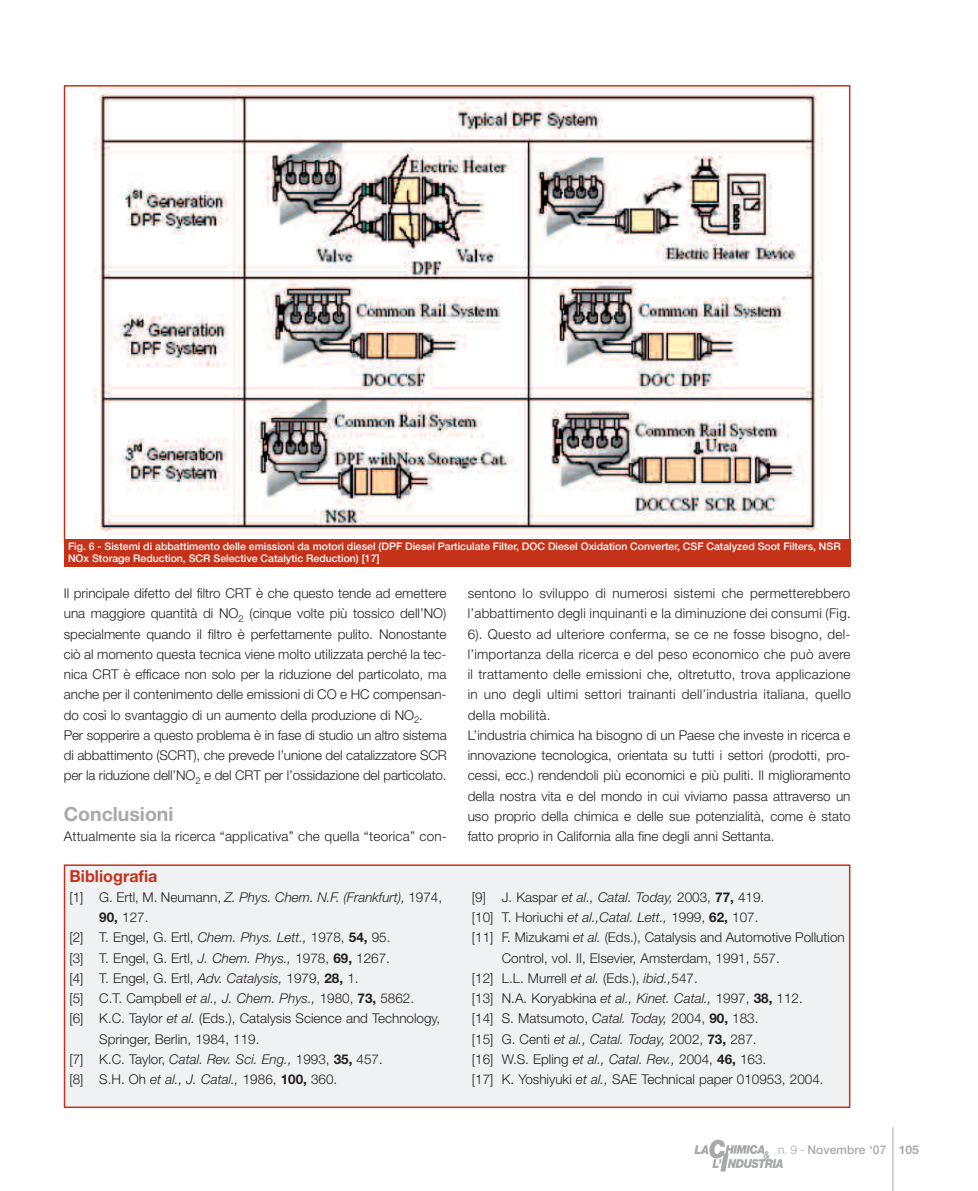
<style>
.page{position:relative;width:978px;height:1191px;background:#fff}
.page>*{position:absolute;margin:0;border:0;box-sizing:border-box;transform-origin:0 0}
.t1{font:700 19.5px "Helvetica Neue";color:#a8a9ad}
.t2{font:700 16.5px "Helvetica Neue";color:#c5321a}
.t3{font:300 13.5px/20.2px "Helvetica Neue";color:#231f20}
.t4{font:italic 300 13.5px "Helvetica Neue";color:#231f20}
.t5{font:500 12px "Helvetica Neue";letter-spacing:.01em;color:#a8a9ad}
.t6{font:500 10.5px/12px "Helvetica Neue";color:#fff}
.s1{font-style:normal}
.s2{font-weight:700}
.s3{font-style:italic}
.s4{font-weight:300}
</style>
<div class="page">
<hr style="left:893px;top:1127px;width:1px;height:64px;background:#a8a9ad">
<img style="left:694px;top:1139px;width:89px;height:33px">
<div style="left:65px;top:866px;width:784px;height:240px;background:#f0f1f2"></div>
<div style="left:64px;top:864px;width:786px;height:244px;border:2px solid #c5321a"></div>
<img style="left:94px;top:88px;width:729px;height:447px">
<div style="left:64px;top:539px;width:786px;height:28px;background:#c5321a"></div>
<p class="t6" style="left:68px;top:541px;width:774px">Fig. 6 - Sistemi di abbattimento delle emissioni da motori diesel (DPF Diesel Particulate Filter, DOC Diesel Oxidation Converter, CSF Catalyzed Soot Filters, NSR<br>NOx Storage Reduction, SCR Selective Catalytic Reduction) [17]</p>
<p class="t3" style="left:64px;top:584px;width:384px">Il principale difetto del filtro CRT è che questo tende ad emettere una maggiore quantità di NO<sub>2</sub> (cinque volte più tossico dell’NO) specialmente quando il filtro è perfettamente pulito. Nonostante ciò al momento questa tecnica viene molto utilizzata perché la tec&shy;nica CRT è efficace non solo per la riduzione del particolato, ma anche per il contenimento delle emissioni di CO e HC compensan&shy;do così lo svantaggio di un aumento della produzione di NO<sub>2</sub>.<br>Per sopperire a questo problema è in fase di studio un altro sistema di abbattimento (SCRT), che prevede l’unione del catalizzatore SCR per la riduzione dell’NO<sub>2</sub> e del CRT per l’ossidazione del particolato.</p>
<h1 class="t1" style="left:64px;top:807px;width:111px">Conclusioni</h1>
<p class="t3" style="left:64px;top:827px;width:385px">Attualmente sia la ricerca “applicativa” che quella “teorica” con-</p>
<p class="t2" style="left:70px;top:869px;width:89px">Bibliografia</p>
<p class="t4" style="left:70px;top:892px;width:374px"><span class="s1">[1] G. Ertl, M. Neumann,</span> Z. Phys. Chem. N.F. (Frankfurt), <span class="s1">1974,</span></p>
<p class="t3" style="left:99px;top:908px;width:51px"><span class="s2">90,</span> 127.</p>
<p class="t3" style="left:70px;top:928px;width:322px">[2] T. Engel, G. Ertl, <span class="s3">Chem. Phys. Lett.,</span> 1978, <span class="s2">54,</span> 95.</p>
<p class="t3" style="left:70px;top:949px;width:322px">[3] T. Engel, G. Ertl, <span class="s3">J. Chem. Phys.,</span> 1978, <span class="s2">69,</span> 1267.</p>
<p class="t3" style="left:70px;top:969px;width:291px">[4] T. Engel, G. Ertl, <span class="s3">Adv. Catalysis,</span> 1979, <span class="s2">28,</span> 1.</p>
<p class="t3" style="left:70px;top:989px;width:346px">[5] C.T. Campbell <span class="s3">et al., J. Chem. Phys.,</span> 1980, <span class="s2">73,</span> 5862.</p>
<p class="t3" style="left:70px;top:1009px;width:372px">[6] K.C. Taylor <span class="s3">et al.</span> (Eds.), Catalysis Science and Technology,</p>
<p class="t3" style="left:99px;top:1030px;width:162px">Springer, Berlin, 1984, 119.</p>
<p class="t3" style="left:70px;top:1050px;width:315px">[7] K.C. Taylor, <span class="s3">Catal. Rev. Sci. Eng.,</span> 1993, <span class="s2">35,</span> 457.</p>
<p class="t3" style="left:70px;top:1070px;width:269px">[8] S.H. Oh <span class="s3">et al., J. Catal.,</span> 1986, <span class="s2">100,</span> 360.</p>
<p class="t3" style="left:468px;top:584px;width:385px">sentono lo sviluppo di numerosi sistemi che permetterebbero l’abbattimento degli inquinanti e la diminuzione dei consumi (Fig.<br>6). Questo ad ulteriore conferma, se ce ne fosse bisogno, del&shy;l’importanza della ricerca e del peso economico che può avere il trattamento delle emissioni che, oltretutto, trova applicazione in uno degli ultimi settori trainanti dell’industria italiana, quello della mobilità.<br>L’industria chimica ha bisogno di un Paese che investe in ricerca e innovazione tecnologica, orientata su tutti i settori (prodotti, pro&shy;cessi, ecc.) rendendoli più economici e più puliti. Il miglioramento della nostra vita e del mondo in cui viviamo passa attraverso un uso proprio della chimica e delle sue potenzialità, come è stato fatto proprio in California alla fine degli anni Settanta.</p>
<p class="t3" style="left:472px;top:888px;width:294px">[9] J. Kaspar <span class="s3">et al., Catal. Today,</span> 2003, <span class="s2">77,</span> 419.</p>
<p class="t3" style="left:472px;top:908px;width:288px">[10] T. Horiuchi <span class="s3">et al.,Catal. Lett.,</span> 1999, <span class="s2">62,</span> 107.</p>
<p class="t3" style="left:472px;top:928px;width:374px">[11] F. Mizukami <span class="s3">et al.</span> (Eds.), Catalysis and Automotive Pollution</p>
<p class="t3" style="left:502px;top:949px;width:280px">Control, vol. II, Elsevier, Amsterdam, 1991, 557.</p>
<p class="t3" style="left:472px;top:969px;width:227px">[12] L.L. Murrell <span class="s3">et al.</span> (Eds.), <span class="s3">ibid.,</span>547.</p>
<p class="t3" style="left:472px;top:989px;width:332px">[13] N.A. Koryabkina <span class="s3">et al., Kinet. Catal.,</span> 1997, <span class="s2">38,</span> 112.</p>
<p class="t3" style="left:472px;top:1009px;width:288px">[14] S. Matsumoto, <span class="s3">Catal. Today,</span> 2004, <span class="s2">90,</span> 183.</p>
<p class="t3" style="left:472px;top:1030px;width:286px">[15] G. Centi <span class="s3">et al., Catal. Today,</span> 2002, <span class="s2">73,</span> 287.</p>
<p class="t3" style="left:472px;top:1050px;width:296px">[16] W.S. Epling <span class="s3">et al., Catal. Rev.,</span> 2004, <span class="s2">46,</span> 163.</p>
<p class="t3" style="left:472px;top:1070px;width:353px">[17] K. Yoshiyuki <span class="s3">et al.,</span> SAE Technical paper 010953, 2004.</p>
<p class="t5" style="left:778px;top:1145px;width:142px"><span class="s4">n. 9 -</span> Novembre ‘07 <span class="s2">105</span></p>
</div>
